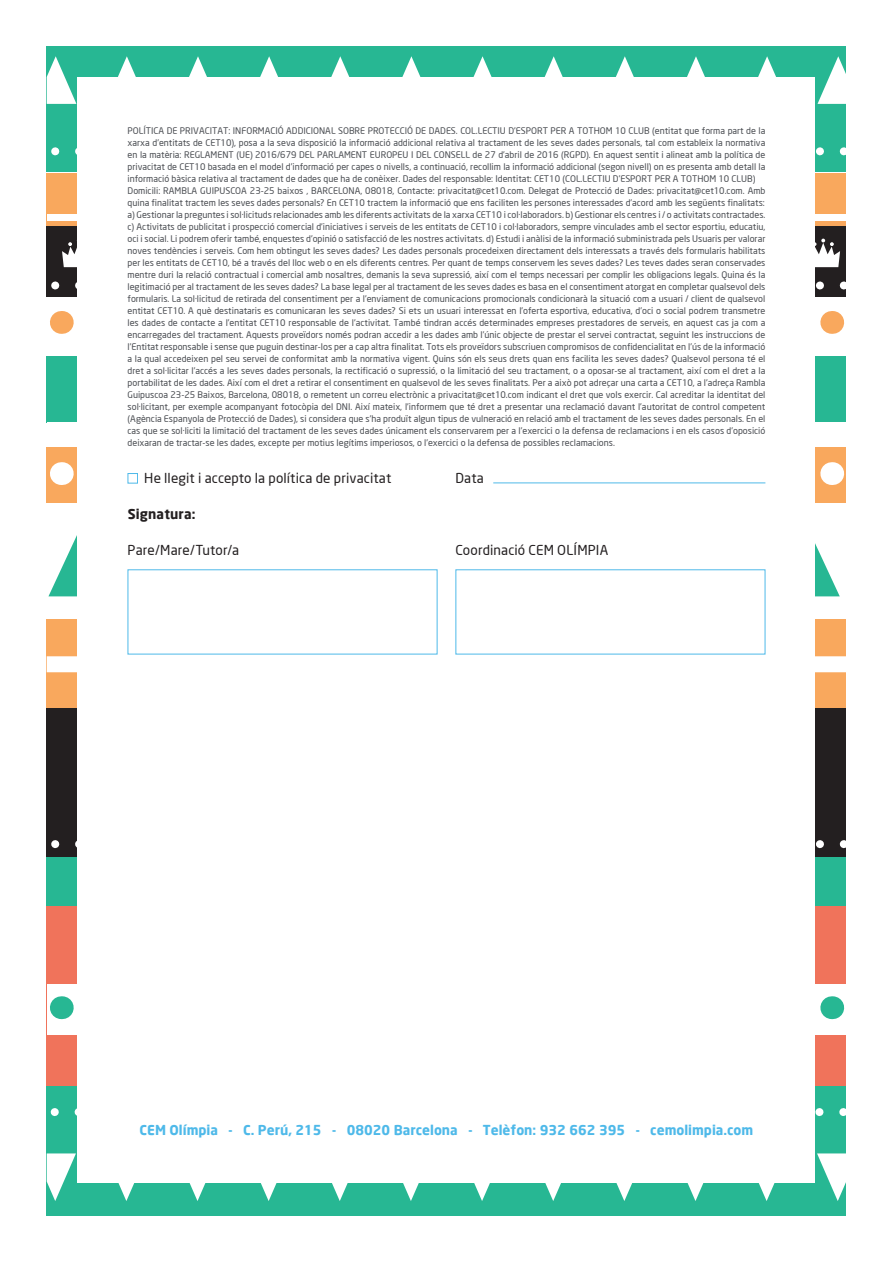
<style>
.page{position:relative;width:893px;height:1263px;background:#fff}
.page>*{position:absolute;margin:0;border:0;box-sizing:border-box;transform-origin:0 0}
.t1{font:13.5px "Neo Sans";letter-spacing:.01em;color:#231f20}
.t2{font:700 13.5px "Neo Sans";color:#4eb9e9}
.t3{font:700 13.5px "Neo Sans";letter-spacing:.01em;color:#231f20}
.t4{font:9px/12px "Neo Sans";color:#4a4d52;text-align:justify}
</style>
<div class="page">
<div style="left:47px;top:47px;width:799px;height:125px;background:#27b793"></div>
<svg style="left:55px;top:147px;width:791px;height:8px"></svg>
<svg style="left:47px;top:56px;width:29px;height:48px"></svg>
<svg style="left:118px;top:56px;width:18px;height:21px"></svg>
<svg style="left:189px;top:56px;width:18px;height:21px"></svg>
<svg style="left:260px;top:56px;width:18px;height:21px"></svg>
<svg style="left:331px;top:56px;width:19px;height:21px"></svg>
<svg style="left:402px;top:56px;width:19px;height:21px"></svg>
<svg style="left:473px;top:56px;width:19px;height:21px"></svg>
<svg style="left:544px;top:56px;width:19px;height:21px"></svg>
<svg style="left:616px;top:56px;width:18px;height:21px"></svg>
<svg style="left:687px;top:56px;width:18px;height:21px"></svg>
<svg style="left:758px;top:56px;width:18px;height:21px"></svg>
<svg style="left:817px;top:56px;width:29px;height:48px"></svg>
<div style="left:47px;top:173px;width:799px;height:56px;background:#f9a85d"></div>
<div style="left:47px;top:214px;width:799px;height:7px;background:#fff"></div>
<div style="left:47px;top:226px;width:799px;height:78px;background:#231f20"></div>
<svg style="left:55px;top:281px;width:791px;height:8px"></svg>
<svg style="left:62px;top:239px;width:16px;height:28px"></svg>
<svg style="left:815px;top:239px;width:25px;height:28px"></svg>
<svg style="left:47px;top:297px;width:799px;height:37px"></svg>
<svg style="left:61px;top:311px;width:1px;height:23px"></svg>
<svg style="left:832px;top:311px;width:1px;height:23px"></svg>
<div style="left:47px;top:356px;width:799px;height:67px;background:#27b793"></div>
<svg style="left:47px;top:447px;width:799px;height:56px;fill:#f9a85d"></svg>
<svg style="left:61px;top:462px;width:1px;height:23px"></svg>
<svg style="left:832px;top:462px;width:1px;height:23px"></svg>
<svg style="left:48px;top:535px;width:29px;height:61px"></svg>
<div style="left:47px;top:619px;width:799px;height:89px;background:#f9a85d"></div>
<div style="left:47px;top:656px;width:799px;height:16px;background:#fff"></div>
<div style="left:47px;top:708px;width:799px;height:149px;background:#231f20"></div>
<svg style="left:55px;top:840px;width:791px;height:8px"></svg>
<div style="left:47px;top:857px;width:799px;height:56px;background:#27b793"></div>
<div style="left:47px;top:906px;width:799px;height:180px;background:#f0735b"></div>
<svg style="left:47px;top:984px;width:799px;height:50px;background:#c5ebe2"></svg>
<svg style="left:61px;top:996px;width:1px;height:23px"></svg>
<svg style="left:832px;top:996px;width:1px;height:23px"></svg>
<div style="left:47px;top:1086px;width:799px;height:130px;background:#27b793"></div>
<svg style="left:55px;top:1108px;width:791px;height:8px"></svg>
<svg style="left:47px;top:1153px;width:29px;height:48px"></svg>
<svg style="left:118px;top:1183px;width:17px;height:18px"></svg>
<svg style="left:189px;top:1183px;width:17px;height:18px"></svg>
<svg style="left:260px;top:1183px;width:17px;height:18px"></svg>
<svg style="left:332px;top:1183px;width:16px;height:18px"></svg>
<svg style="left:403px;top:1183px;width:16px;height:18px"></svg>
<svg style="left:474px;top:1183px;width:16px;height:18px"></svg>
<svg style="left:545px;top:1183px;width:16px;height:18px"></svg>
<svg style="left:616px;top:1183px;width:17px;height:18px"></svg>
<svg style="left:687px;top:1183px;width:17px;height:18px"></svg>
<svg style="left:758px;top:1183px;width:17px;height:18px"></svg>
<svg style="left:817px;top:1153px;width:29px;height:48px"></svg>
<div style="left:78px;top:77px;width:737px;height:1106px;background:#fff"></div>
<svg style="left:654px;top:543px;width:186px;height:130px"></svg>
<div style="left:128px;top:569px;width:309px;height:85px;border:1px solid #4eb9e9"></div>
<div style="left:455px;top:569px;width:310px;height:85px;border:1px solid #4eb9e9"></div>
<hr style="left:493px;top:482px;width:272px;height:1px;background:#4eb9e9">
<div style="left:128px;top:473px;width:10px;height:10px;border:1px solid #4eb9e9"></div>
<p class="t4" style="left:128px;top:125px;width:639px">POLÍTICA DE PRIVACITAT: INFORMACIÓ ADDICIONAL SOBRE PROTECCIÓ DE DADES. COL.LECTIU D’ESPORT PER A TOTHOM 10 CLUB (entitat que forma part de la xarxa d’entitats de CET10), posa a la seva disposició la informació addicional relativa al tractament de les seves dades personals, tal com estableix la normativa en la matèria: REGLAMENT (UE) 2016/679 DEL PARLAMENT EUROPEU I DEL CONSELL de 27 d’abril de 2016 (RGPD). En aquest sentit i alineat amb la política de privacitat de CET10 basada en el model d’informació per capes o nivells, a continuació, recollim la informació addicional (segon nivell) on es presenta amb detall la informació bàsica relativa al tractament de dades que ha de conèixer. Dades del responsable: Identitat: CET10 (COL.LECTIU D’ESPORT PER A TOTHOM 10 CLUB)</p>
<p class="t4" style="left:128px;top:185px;width:639px">Domicili: RAMBLA GUIPUSCOA 23-25 baixos , BARCELONA, 08018, Contacte: privacitat@cet10.com. Delegat de Protecció de Dades: privacitat@cet10.com. Amb quina finalitat tractem les seves dades personals? En CET10 tractem la informació que ens faciliten les persones interessades d’acord amb les següents finalitats:</p>
<p class="t4" style="left:128px;top:209px;width:639px">a) Gestionar la preguntes i sol·licituds relacionades amb les diferents activitats de la xarxa CET10 i col·laboradors. b) Gestionar els centres i / o activitats contractades.</p>
<p class="t4" style="left:128px;top:221px;width:639px">c) Activitats de publicitat i prospecció comercial d’iniciatives i serveis de les entitats de CET10 i col·laboradors, sempre vinculades amb el sector esportiu, educatiu, oci i social. Li podrem oferir també, enquestes d’opinió o satisfacció de les nostres activitats. d) Estudi i anàlisi de la informació subministrada pels Usuaris per valorar noves tendències i serveis. Com hem obtingut les seves dades? Les dades personals procedeixen directament dels interessats a través dels formularis habilitats per les entitats de CET10, bé a través del lloc web o en els diferents centres. Per quant de temps conservem les seves dades? Les teves dades seran conservades mentre duri la relació contractual i comercial amb nosaltres, demanis la seva supressió, així com el temps necessari per complir les obligacions legals. Quina és la legitimació per al tractament de les seves dades? La base legal per al tractament de les seves dades es basa en el consentiment atorgat en completar qualsevol dels formularis. La sol·licitud de retirada del consentiment per a l’enviament de comunicacions promocionals condicionarà la situació com a usuari / client de qualsevol entitat CET10. A què destinataris es comunicaran les seves dades? Si ets un usuari interessat en l’oferta esportiva, educativa, d’oci o social podrem transmetre les dades de contacte a l’entitat CET10 responsable de l’activitat. També tindran accés determinades empreses prestadores de serveis, en aquest cas ja com a encarregades del tractament. Aquests proveïdors només podran accedir a les dades amb l’únic objecte de prestar el servei contractat, seguint les instruccions de l’Entitat responsable i sense que puguin destinar-los per a cap altra finalitat. Tots els proveïdors subscriuen compromisos de confidencialitat en l’ús de la informació a la qual accedeixen pel seu servei de conformitat amb la normativa vigent. Quins són els seus drets quan ens facilita les seves dades? Qualsevol persona té el dret a sol·licitar l’accés a les seves dades personals, la rectificació o supressió, o la limitació del seu tractament, o a oposar-se al tractament, així com el dret a la portabilitat de les dades. Així com el dret a retirar el consentiment en qualsevol de les seves finalitats. Per a això pot adreçar una carta a CET10, a l’adreça Rambla Guipuscoa 23-25 Baixos, Barcelona, 08018, o remetent un correu electrònic a privacitat@cet10.com indicant el dret que vols exercir. Cal acreditar la identitat del sol·licitant, per exemple acompanyant fotocòpia del DNI. Així mateix, l’informem que té dret a presentar una reclamació davant l’autoritat de control competent (Agència Espanyola de Protecció de Dades), si considera que s’ha produït algun tipus de vulneració en relació amb el tractament de les seves dades personals. En el cas que se sol·liciti la limitació del tractament de les seves dades únicament els conservarem per a l’exercici o la defensa de reclamacions i en els casos d’oposició deixaran de tractar-se les dades, excepte per motius legítims imperiosos, o l’exercici o la defensa de possibles reclamacions.</p>
<p class="t1" style="left:144px;top:470px;width:248px">He llegit i accepto la política de privacitat</p>
<p class="t1" style="left:455px;top:470px;width:30px">Data</p>
<p class="t3" style="left:128px;top:506px;width:69px">Signatura:</p>
<p class="t1" style="left:128px;top:542px;width:113px">Pare/Mare/Tutor/a</p>
<p class="t1" style="left:455px;top:542px;width:154px">Coordinació CEM OLÍMPIA</p>
<p class="t2" style="left:140px;top:1122px;width:615px">CEM Olímpia - C. Perú, 215 - 08020 Barcelona - Telèfon: 932 662 395 - cemolimpia.com</p>
</div>
